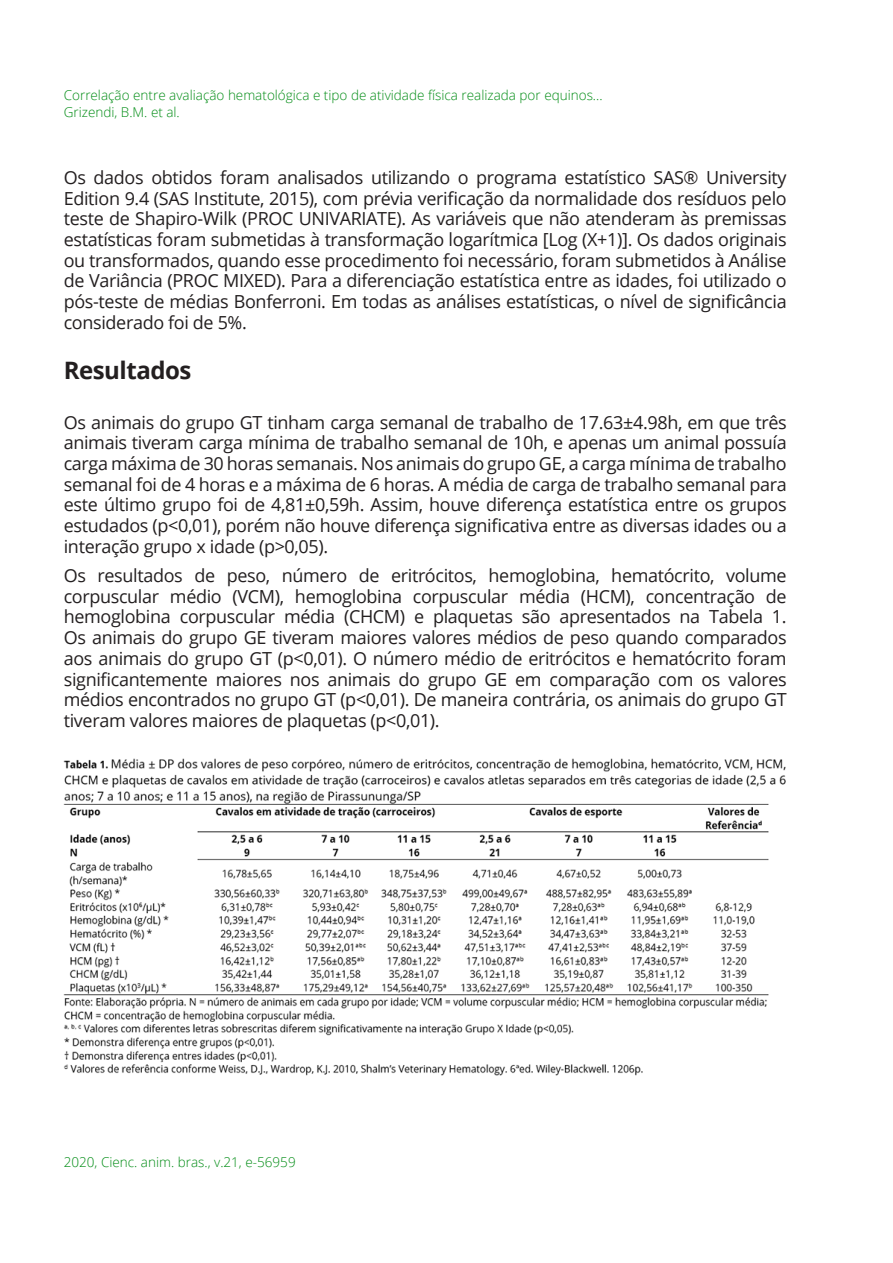
<style>
.page{position:relative;width:893px;height:1263px;background:#fff}
.page>*{position:absolute;margin:0;border:0;box-sizing:border-box;transform-origin:0 0}
.t1{font:700 24px "Open Sans";letter-spacing:-.02em;color:#231f20}
.t2{font:18px/20.7px "Open Sans";letter-spacing:-.02em;color:#231f20;text-align:justify}
.t3{font:300 13.5px/16.5px "Open Sans";color:#008c14}
</style>
<div class="page">
<img style="left:63px;top:758px;width:723px;height:318px">
<p class="t3" style="left:64px;top:87px;width:540px">Correlação entre avaliação hematológica e tipo de atividade física realizada por equinos...<br>Grizendi, B.M. et al.</p>
<p class="t2" style="left:64px;top:167px;width:724px">Os dados obtidos foram analisados utilizando o programa estatístico SAS® University Edition 9.4 (SAS Institute, 2015), com prévia verificação da normalidade dos resíduos pelo teste de Shapiro-Wilk (PROC UNIVARIATE). As variáveis que não atenderam às premissas estatísticas foram submetidas à transformação logarítmica [Log (X+1)]. Os dados originais ou transformados, quando esse procedimento foi necessário, foram submetidos à Análise de Variância (PROC MIXED). Para a diferenciação estatística entre as idades, foi utilizado o pós-teste de médias Bonferroni. Em todas as análises estatísticas, o nível de significância considerado foi de 5%.</p>
<h1 class="t1" style="left:64px;top:353px;width:129px">Resultados</h1>
<p class="t2" style="left:64px;top:411px;width:724px">Os animais do grupo GT tinham carga semanal de trabalho de 17.63±4.98h, em que três animais tiveram carga mínima de trabalho semanal de 10h, e apenas um animal possuía carga máxima de 30 horas semanais. Nos animais do grupo GE, a carga mínima de trabalho semanal foi de 4 horas e a máxima de 6 horas. A média de carga de trabalho semanal para este último grupo foi de 4,81±0,59h. Assim, houve diferença estatística entre os grupos estudados (p&lt;0,01), porém não houve diferença significativa entre as diversas idades ou a interação grupo x idade (p&gt;0,05).</p>
<p class="t2" style="left:64px;top:565px;width:724px">Os resultados de peso, número de eritrócitos, hemoglobina, hematócrito, volume corpuscular médio (VCM), hemoglobina corpuscular média (HCM), concentração de hemoglobina corpuscular média (CHCM) e plaquetas são apresentados na Tabela 1.<br>Os animais do grupo GE tiveram maiores valores médios de peso quando comparados aos animais do grupo GT (p&lt;0,01). O número médio de eritrócitos e hematócrito foram significantemente maiores nos animais do grupo GE em comparação com os valores médios encontrados no grupo GT (p&lt;0,01). De maneira contrária, os animais do grupo GT tiveram valores maiores de plaquetas (p&lt;0,01).</p>
<p class="t3" style="left:64px;top:1153px;width:233px">2020, Cienc. anim. bras., v.21, e-56959</p>
</div>
